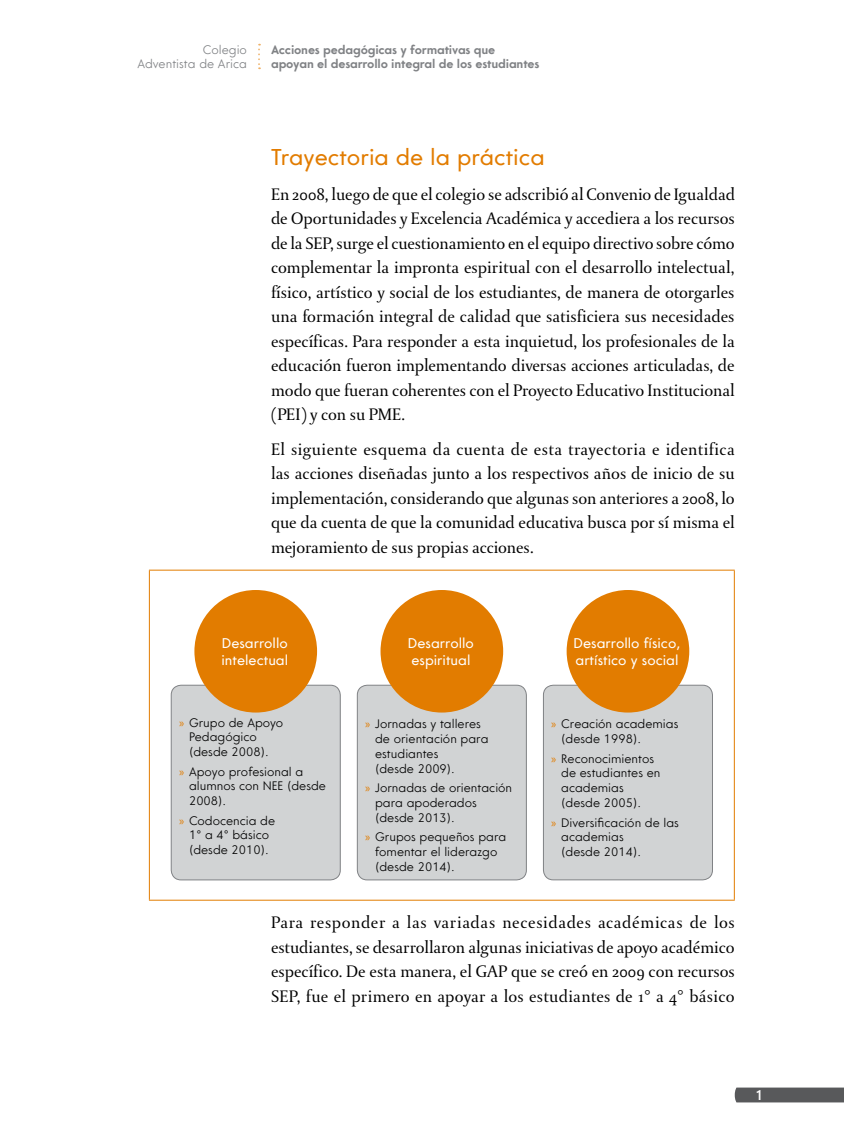
<style>
.page{position:relative;width:844px;height:1141px;background:#fff}
.page>*{position:absolute;margin:0;border:0;box-sizing:border-box;transform-origin:0 0}
.t1{font:22.75px "Core Sans G";color:#e27c00}
.t2{font:17.5px/24.5px "DTL Paradox ST";color:#000;text-align:justify}
.t3{font:14px/16.8px "Core Sans G";color:#fff}
.t4{font:500 14px "Core Sans G";color:#fff}
.t5{font:300 12.25px/14.7px "Core Sans G";color:#000}
.t6{font:700 12.25px/14.7px "Core Sans G";letter-spacing:-.015em;color:#808285}
.t7{font:300 12.25px/14.7px "Core Sans G";color:#808285;text-align:right}
.s1{font-family:"Myriad Pro";font-weight:400;color:#e27c00}
</style>
<div class="page">
<div style="left:734px;top:1088px;width:109px;height:14px;background:#58595b"></div>
<svg style="left:258px;top:44px;width:2px;height:25px"></svg>
<hr style="left:149px;top:570px;width:585px;height:1px;background:#e27c00">
<hr style="left:149px;top:571px;width:1px;height:329px;background:#e27c00">
<hr style="left:733px;top:571px;width:1px;height:329px;background:#e27c00">
<hr style="left:149px;top:900px;width:585px;height:1px;background:#e27c00">
<div style="left:171px;top:685px;width:169px;height:195px;background:#d1d3d4;border-radius:10px"></div>
<div style="left:171px;top:685px;width:169px;height:195px;border:1px solid #808285;border-radius:10px"></div>
<div style="left:196px;top:592px;width:119px;height:119px;background:#e27c00;border-radius:50%"></div>
<div style="left:194px;top:590px;width:123px;height:123px;border:4px solid #e27c00;border-radius:50%"></div>
<div style="left:543px;top:685px;width:169px;height:195px;background:#d1d3d4;border-radius:10px"></div>
<div style="left:543px;top:685px;width:169px;height:195px;border:1px solid #808285;border-radius:10px"></div>
<div style="left:568px;top:592px;width:119px;height:119px;background:#e27c00;border-radius:50%"></div>
<div style="left:566px;top:590px;width:123px;height:123px;border:4px solid #e27c00;border-radius:50%"></div>
<div style="left:357px;top:685px;width:169px;height:195px;background:#d1d3d4;border-radius:10px"></div>
<div style="left:357px;top:685px;width:169px;height:195px;border:1px solid #808285;border-radius:10px"></div>
<div style="left:382px;top:592px;width:119px;height:119px;background:#e27c00;border-radius:50%"></div>
<div style="left:380px;top:590px;width:123px;height:123px;border:4px solid #e27c00;border-radius:50%"></div>
<p class="t7" style="left:137px;top:42px;width:111px">Colegio<br>Adventista de Arica</p>
<p class="t6" style="left:271px;top:42px;width:270px">Acciones pedagógicas y formativas que apoyan el desarrollo integral de los estudiantes</p>
<h1 class="t1" style="left:271px;top:144px;width:275px">Trayectoria de la práctica</h1>
<p class="t2" style="left:271px;top:182px;width:465px">En 2008, luego de que el colegio se adscribió al Convenio de Igualdad de Oportunidades y Excelencia Académica y accediera a los recursos de la SEP, surge el cuestionamiento en el equipo directivo sobre cómo complementar la impronta espiritual con el desarrollo intelectual, físico, artístico y social de los estudiantes, de manera de otorgarles una formación integral de calidad que satisficiera sus necesidades específicas. Para responder a esta inquietud, los profesionales de la educación fueron implementando diversas acciones articuladas, de modo que fueran coherentes con el Proyecto Educativo Institucional (PEI) y con su PME.</p>
<p class="t2" style="left:271px;top:437px;width:465px">El siguiente esquema da cuenta de esta trayectoria e identifica las acciones diseñadas junto a los respectivos años de inicio de su implementación, considerando que algunas son anteriores a 2008, lo que da cuenta de que la comunidad educativa busca por sí misma el mejoramiento de sus propias acciones.</p>
<p class="t3" style="left:221px;top:635px;width:68px">Desarrollo intelectual</p>
<p class="t5" style="left:189px;top:715px;width:96px;text-indent:-10px"><span class="s1">»</span> Grupo de Apoyo<br>Pedagógico (desde 2008).</p>
<p class="t5" style="left:189px;top:764px;width:138px;text-indent:-10px"><span class="s1">»</span> Apoyo profesional a alumnos con NEE (desde<br>2008).</p>
<p class="t5" style="left:179px;top:813px;width:98px;text-align:center"><span class="s1">»</span> Codocencia de<br>1° a 4° básico (desde 2010).</p>
<p class="t3" style="left:408px;top:635px;width:68px">Desarrollo espiritual</p>
<p class="t5" style="left:375px;top:717px;width:115px;text-indent:-10px"><span class="s1">»</span> Jornadas y talleres de orientación para estudiantes<br>(desde 2009).</p>
<p class="t5" style="left:375px;top:781px;width:138px;text-indent:-10px"><span class="s1">»</span> Jornadas de orientación para apoderados (desde 2013).</p>
<p class="t5" style="left:375px;top:830px;width:133px;text-indent:-10px"><span class="s1">»</span> Grupos pequeños para fomentar el liderazgo (desde 2014).</p>
<p class="t3" style="left:573px;top:635px;width:108px">Desarrollo físico, artístico y social</p>
<p class="t5" style="left:561px;top:717px;width:119px;text-indent:-10px"><span class="s1">»</span> Creación academias (desde 1998).</p>
<p class="t5" style="left:561px;top:751px;width:101px;text-indent:-10px"><span class="s1">»</span> Reconocimientos de estudiantes en academias (desde 2005).</p>
<p class="t5" style="left:561px;top:815px;width:119px;text-indent:-10px"><span class="s1">»</span> Diversificación de las academias<br>(desde 2014).</p>
<p class="t2" style="left:271px;top:910px;width:465px">Para responder a las variadas necesidades académicas de los estudiantes, se desarrollaron algunas iniciativas de apoyo académico específico. De esta manera, el GAP que se creó en 2009 con recursos SEP, fue el primero en apoyar a los estudiantes de 1° a 4° básico</p>
<p class="t4" style="left:754px;top:1087px;width:10px">1</p>
</div>
